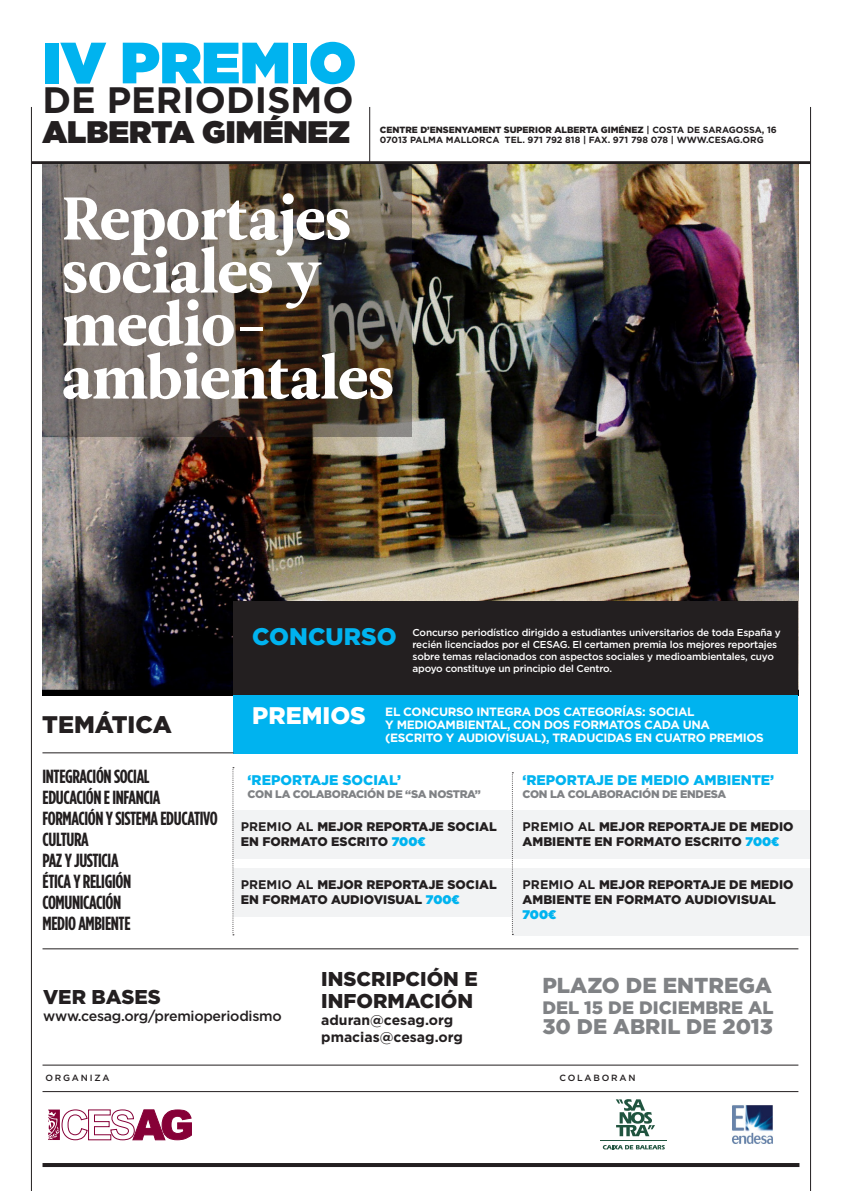
<style>
.page{position:relative;width:842px;height:1191px;background:#fff}
.page>*{position:absolute;margin:0;border:0;box-sizing:border-box;transform-origin:0 0}
.t1{font:60px "Leitura News Roman 4";color:#fff}
.t2{font:900 58.1px "Gotham";color:#00b3ef}
.t3{font:700 36.7px "Gotham";color:#231f20}
.t4{font:900 31.1px "Gotham";color:#231f20}
.t5{font:900 24px "Gotham";color:#231f20}
.t6{font:900 24px "Gotham";color:#00b3ef}
.t7{font:900 24px "Gotham";color:#fff}
.t8{font:900 21.6px "Gotham";color:#808285}
.t9{font:900 21.2px "Gotham";color:#808285}
.t10{font:900 20px "Gotham";color:#231f20}
.t11{font:700 19px "Gotham Condensed";letter-spacing:-.02em;color:#231f20}
.t12{font:900 18px "Gotham";color:#808285}
.t13{font:500 14.2px "Gotham";letter-spacing:-.02em;color:#231f20}
.t14{font:900 14px "Gotham";color:#00b3ef}
.t15{font:700 14px "Gotham";color:#231f20}
.t16{font:900 12.5px/15px "Gotham";color:#231f20}
.t17{font:700 12px "Gotham";letter-spacing:-.03em;color:#fff}
.t18{font:900 11px "Gotham";letter-spacing:-.025em;color:#808285}
.t19{font:500 10px/12px "Gotham";letter-spacing:-.02em;color:#fff}
.t20{font:900 9px "Gotham";color:#231f20}
.t21{font:700 9px "Gotham";color:#231f20}
.t22{font:500 9px "Gotham";letter-spacing:.2em;color:#231f20}
.s1{font-weight:700}
.s2{color:#00b3ef}
</style>
<div class="page">
<div style="left:233px;top:868px;width:279px;height:48px;background:#f2f3f4"></div>
<div style="left:233px;top:810px;width:279px;height:48px;background:#f2f3f4"></div>
<div style="left:512px;top:810px;width:298px;height:48px;background:#f2f3f4"></div>
<div style="left:512px;top:868px;width:298px;height:67px;background:#f2f3f4"></div>
<img style="left:43px;top:164px;width:755px;height:531px">
<div style="left:233px;top:695px;width:565px;height:58px;background:#00b3ef"></div>
<div style="left:233px;top:601px;width:565px;height:94px;background:#231f20"></div>
<hr style="left:32px;top:161px;width:778px;height:3px;background:#231f20">
<hr style="left:43px;top:1163px;width:756px;height:4px;background:#231f20">
<hr style="left:600px;top:1140px;width:67px;height:1px;background:#20543f">
<svg style="left:616px;top:1099px;width:39px;height:37px"></svg>
<svg style="left:603px;top:1145px;width:62px;height:4px"></svg>
<img style="left:732px;top:1105px;width:41px;height:39px">
<hr style="left:43px;top:1091px;width:755px;height:1px;background:#231f20">
<hr style="left:43px;top:1065px;width:755px;height:1px;background:#231f20">
<hr style="left:43px;top:948px;width:755px;height:1px;background:#231f20">
<svg style="left:512px;top:772px;width:1px;height:162px"></svg>
<svg style="left:232px;top:767px;width:2px;height:168px"></svg>
<hr style="left:31px;top:107px;width:1px;height:1084px;background:#231f20">
<hr style="left:369px;top:107px;width:1px;height:57px;background:#231f20">
<hr style="left:810px;top:107px;width:1px;height:1084px;background:#231f20">
<svg style="left:42px;top:164px;width:370px;height:273px;background:#655c54"></svg>
<hr style="left:42px;top:752px;width:191px;height:1px;background:#231f20">
<svg style="left:48px;top:1109px;width:144px;height:31px"></svg>
<p class="t2" style="left:42px;top:21px;width:315px">IV PREMIO</p>
<p class="t3" style="left:42px;top:76px;width:313px">DE PERIODISMO</p>
<p class="t4" style="left:42px;top:110px;width:309px">ALBERTA GIMÉNEZ</p>
<p class="t20" style="left:380px;top:123px;width:398px">CENTRE D’ENSENYAMENT SUPERIOR ALBERTA GIMÉNEZ <span class="s1">| COSTA DE SARAGOSSA, 16</span></p>
<p class="t21" style="left:380px;top:134px;width:385px">07013 PALMA MALLORCA TEL. 971 792 818 | FAX. 971 798 078 | WWW.CESAG.ORG</p>
<p class="t1" style="left:62px;top:183px;width:290px">Reportajes</p>
<p class="t1" style="left:62px;top:236px;width:261px">sociales y</p>
<p class="t1" style="left:62px;top:289px;width:208px">medio-</p>
<p class="t1" style="left:62px;top:342px;width:333px">ambientales</p>
<p class="t6" style="left:252px;top:619px;width:146px">CONCURSO</p>
<p class="t19" style="left:413px;top:626px;width:370px">Concurso periodístico dirigido a estudiantes universitarios de toda España y recién licenciados por el CESAG. El certamen premia los mejores reportajes sobre temas relacionados con aspectos sociales y medioambientales, cuyo apoyo constituye un principio del Centro.</p>
<p class="t5" style="left:42px;top:708px;width:131px">TEMÁTICA</p>
<p class="t11" style="left:43px;top:765px;width:109px">INTEGRACIÓN SOCIAL</p>
<p class="t11" style="left:43px;top:786px;width:119px">EDUCACIÓN E INFANCIA</p>
<p class="t11" style="left:43px;top:807px;width:177px">FORMACIÓN Y SISTEMA EDUCATIVO</p>
<p class="t11" style="left:43px;top:828px;width:48px">CULTURA</p>
<p class="t11" style="left:43px;top:849px;width:78px">PAZ Y JUSTICIA</p>
<p class="t11" style="left:43px;top:870px;width:90px">ÉTICA Y RELIGIÓN</p>
<p class="t11" style="left:43px;top:891px;width:80px">COMUNICACIÓN</p>
<p class="t11" style="left:43px;top:912px;width:90px">MEDIO AMBIENTE</p>
<p class="t7" style="left:252px;top:699px;width:115px">PREMIOS</p>
<p class="t17" style="left:385px;top:704px;width:311px">EL CONCURSO INTEGRA DOS CATEGORÍAS: SOCIAL</p>
<p class="t17" style="left:385px;top:717px;width:326px">Y MEDIOAMBIENTAL, CON DOS FORMATOS CADA UNA</p>
<p class="t17" style="left:385px;top:730px;width:380px">(ESCRITO Y AUDIOVISUAL), TRADUCIDAS EN CUATRO PREMIOS</p>
<p class="t14" style="left:248px;top:770px;width:155px">‘REPORTAJE SOCIAL’</p>
<p class="t18" style="left:248px;top:786px;width:235px">CON LA COLABORACIÓN DE “SA NOSTRA”</p>
<p class="t16" style="left:241px;top:819px;width:257px"><span class="s1">PREMIO AL</span> MEJOR REPORTAJE SOCIAL<br>EN FORMATO ESCRITO <span class="s2">700€</span></p>
<p class="t16" style="left:241px;top:877px;width:257px"><span class="s1">PREMIO AL</span> MEJOR REPORTAJE SOCIAL<br>EN FORMATO AUDIOVISUAL <span class="s2">700€</span></p>
<p class="t14" style="left:522px;top:770px;width:253px">‘REPORTAJE DE MEDIO AMBIENTE’</p>
<p class="t18" style="left:522px;top:786px;width:205px">CON LA COLABORACIÓN DE ENDESA</p>
<p class="t16" style="left:523px;top:819px;width:273px"><span class="s1">PREMIO AL</span> MEJOR REPORTAJE DE MEDIO<br>AMBIENTE EN FORMATO ESCRITO <span class="s2">700€</span></p>
<p class="t16" style="left:523px;top:877px;width:273px"><span class="s1">PREMIO AL</span> MEJOR REPORTAJE DE MEDIO<br>AMBIENTE EN FORMATO AUDIOVISUAL<br><span class="s2">700€</span></p>
<p class="t10" style="left:43px;top:983px;width:119px">VER BASES</p>
<p class="t13" style="left:43px;top:1007px;width:240px">www.cesag.org/premioperiodismo</p>
<p class="t10" style="left:321px;top:965px;width:158px">INSCRIPCIÓN E</p>
<p class="t10" style="left:321px;top:987px;width:154px">INFORMACIÓN</p>
<p class="t15" style="left:321px;top:1010px;width:134px">aduran@cesag.org</p>
<p class="t15" style="left:321px;top:1027px;width:143px">pmacias@cesag.org</p>
<p class="t8" style="left:542px;top:971px;width:231px">PLAZO DE ENTREGA</p>
<p class="t12" style="left:542px;top:994px;width:233px">DEL 15 DE DICIEMBRE AL</p>
<p class="t9" style="left:542px;top:1011px;width:232px">30 DE ABRIL DE 2013</p>
<p class="t22" style="left:45px;top:1072px;width:66px">ORGANIZA</p>
<p class="t22" style="left:559px;top:1072px;width:78px">COLABORAN</p>
</div>
